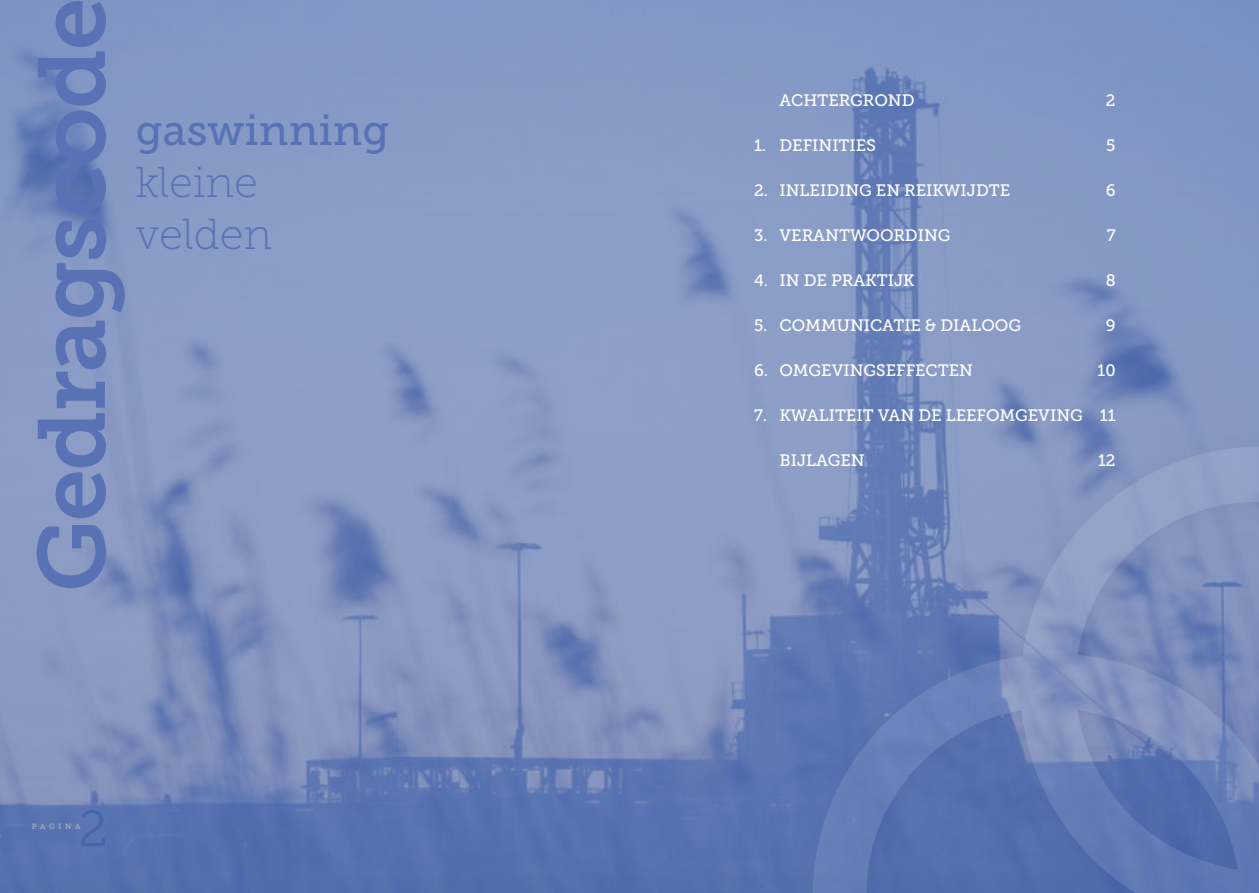
<style>
.page{position:relative;width:1259px;height:893px;background:#fff}
.page>*{position:absolute;margin:0;border:0;box-sizing:border-box;transform-origin:0 0}
.t1{font:94.5px "Museo Slab 700";letter-spacing:-.02em;color:#5972b6}
.t2{font:51px "Museo Slab 300";color:#4565ad}
.t3{font:43.2px/51.8px "Museo Slab 100";color:#5972b6}
.t4{font:43.2px "Museo Slab 500";color:#5972b6}
.t5{font:16.5px "Museo Slab 500";color:#fff}
.t6{font:7.5px "Museo Slab 500";letter-spacing:.49em;color:#b3b2b2}
</style>
<div class="page">
<img style="left:0;top:0;width:1259px;height:893px">
<div style="left:787px;top:421px;width:472px;height:472px;background:#000;opacity:.5"></div>
<svg style="left:789px;top:440px;width:470px;height:453px;background:#6f84b9"></svg>
<h1 class="t1" style="left:19px;top:592px;width:596px;rotate:-90deg">Gedragscode</h1>
<h3 class="t4" style="left:136px;top:106px;width:255px">gaswinning</h3>
<h3 class="t3" style="left:136px;top:157px;width:138px">kleine velden</h3>
<h2 class="t2" style="left:78px;top:801px;width:31px">2</h2>
<p class="t6" style="left:32px;top:822px;width:50px">PAGINA</p>
<p class="t5" style="left:779px;top:91px;width:136px">ACHTERGROND</p>
<p class="t5" style="left:1106px;top:91px;width:11px">2</p>
<p class="t5" style="left:754px;top:136px;width:123px">1. DEFINITIES</p>
<p class="t5" style="left:1106px;top:136px;width:11px">5</p>
<p class="t5" style="left:754px;top:181px;width:258px">2. INLEIDING EN REIKWIJDTE</p>
<p class="t5" style="left:1105px;top:181px;width:11px">6</p>
<p class="t5" style="left:754px;top:226px;width:198px">3. VERANTWOORDING</p>
<p class="t5" style="left:1106px;top:226px;width:10px">7</p>
<p class="t5" style="left:754px;top:271px;width:162px">4. IN DE PRAKTIJK</p>
<p class="t5" style="left:1105px;top:271px;width:11px">8</p>
<p class="t5" style="left:754px;top:316px;width:269px">5. COMMUNICATIE &amp; DIALOOG</p>
<p class="t5" style="left:1105px;top:316px;width:11px">9</p>
<p class="t5" style="left:754px;top:361px;width:221px">6. OMGEVINGSEFFECTEN</p>
<p class="t5" style="left:1097px;top:361px;width:20px">10</p>
<p class="t5" style="left:754px;top:406px;width:363px">7. KWALITEIT VAN DE LEEFOMGEVING 11</p>
<p class="t5" style="left:779px;top:451px;width:87px">BIJLAGEN</p>
<p class="t5" style="left:1098px;top:451px;width:19px">12</p>
</div>
